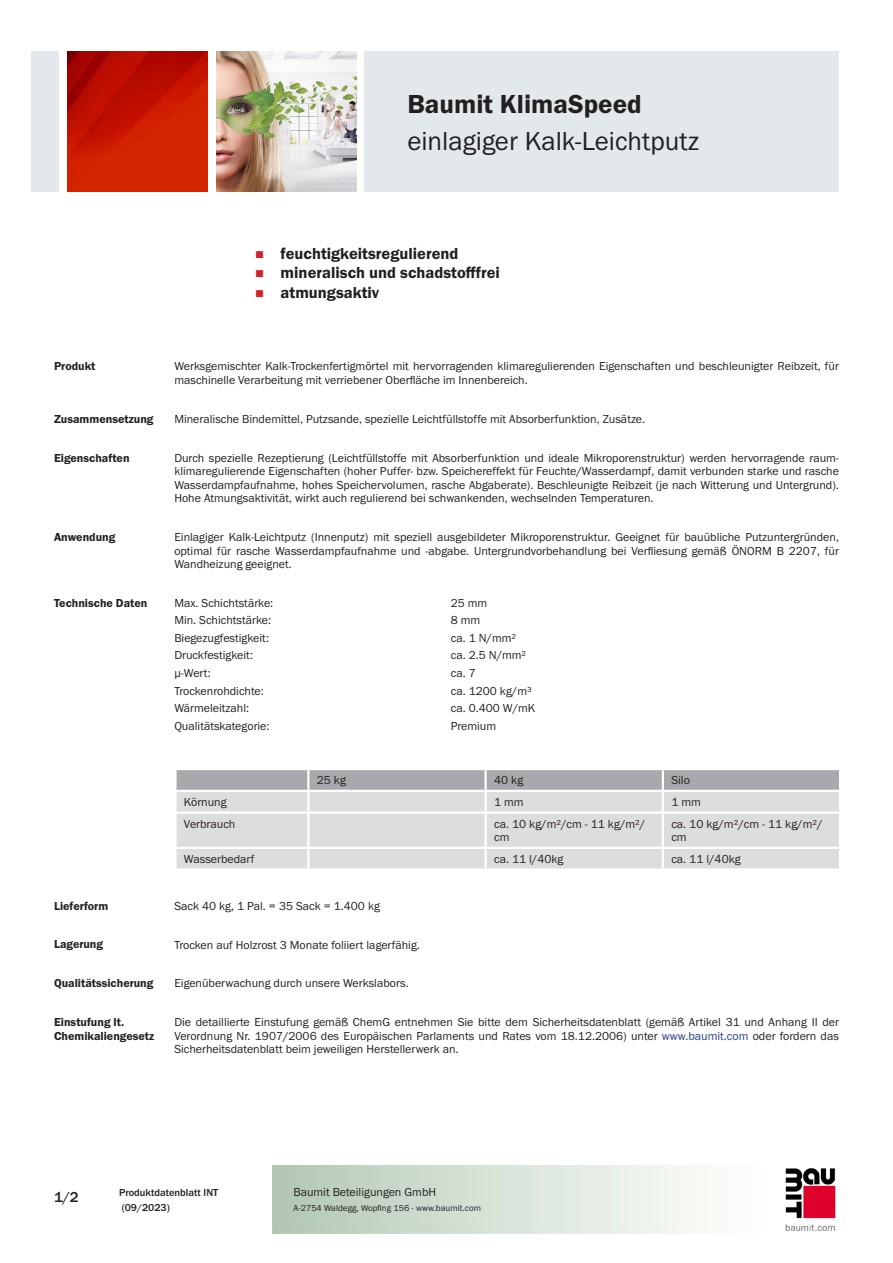
<style>
.page{position:relative;width:893px;height:1263px;background:#fff}
.page>*{position:absolute;margin:0;border:0;box-sizing:border-box;transform-origin:0 0}
.PDS_Produktname_Land{font:27px "BM Franklin Gothic URW Boo";color:#231f20}
.PDS_Produktname{font:27px "BM Franklin Gothic URW Dem";color:#231f20}
.t1{font:16.5px "BM Franklin Gothic URW Dem";color:#231f20}
.t2{font:500 15px "BM Franklin Gothic URW";color:#231f20}
.PDS_Standard{font:12px/13.5px "BM Franklin Gothic URW Boo";color:#231f20;text-align:justify}
.PDS_Standard_linksbü{font:12px/13.5px "BM Franklin Gothic URW Boo";color:#231f20}
.PDS_Header{font:12px/13.5px "BM Franklin Gothic URW Dem";color:#231f20}
.t3{font:500 10.5px/15px "BM Franklin Gothic URW";color:#231f20}
.t4{font:9px "BM Franklin Gothic URW Boo";color:#231f20}
.s1{color:#253f8e}
</style>
<div class="page">
<img style="left:785px;top:1168px;width:51px;height:63px">
<div style="left:32px;top:51px;width:27px;height:140px;background:#e2e8eb"></div>
<img style="left:68px;top:52px;width:140px;height:139px">
<img style="left:216px;top:51px;width:141px;height:140px">
<div style="left:365px;top:51px;width:474px;height:140px;background:#e2e8eb"></div>
<div style="left:177px;top:814px;width:662px;height:54px;background:#dcdddf"></div>
<svg style="left:176px;top:769px;width:664px;height:42px;background:#c7c8ca"></svg>
<hr style="left:307px;top:814px;width:2px;height:33px;background:#fff">
<hr style="left:484px;top:814px;width:3px;height:33px;background:#fff">
<hr style="left:662px;top:814px;width:2px;height:33px;background:#fff">
<hr style="left:174px;top:847px;width:134px;height:2px;background:#fff">
<hr style="left:308px;top:847px;width:178px;height:2px;background:#fff">
<svg style="left:307px;top:849px;width:2px;height:19px"></svg>
<hr style="left:486px;top:847px;width:177px;height:2px;background:#fff">
<hr style="left:484px;top:849px;width:3px;height:19px;background:#fff">
<hr style="left:663px;top:847px;width:178px;height:2px;background:#fff">
<svg style="left:662px;top:849px;width:2px;height:19px"></svg>
<p class="PDS_Produktname" style="left:407px;top:87px;width:236px">Baumit KlimaSpeed</p>
<p class="PDS_Produktname_Land" style="left:407px;top:124px;width:293px">einlagiger Kalk-Leichtputz</p>
<p class="t1" style="left:281px;top:243px;width:179px">feuchtigkeitsregulierend</p>
<p class="t1" style="left:281px;top:263px;width:221px">mineralisch und schadstofffrei</p>
<p class="t1" style="left:281px;top:282px;width:100px">atmungsaktiv</p>
<p class="PDS_Header" style="left:54px;top:360px;width:43px">Produkt</p>
<p class="PDS_Standard" style="left:174px;top:360px;width:666px">Werksgemischter Kalk-Trockenfertigmörtel mit hervorragenden klimaregulierenden Eigenschaften und beschleunigter Reibzeit, für maschinelle Verarbeitung mit verriebener Oberfläche im Innenbereich.</p>
<p class="PDS_Header" style="left:54px;top:412px;width:101px">Zusammensetzung</p>
<p class="PDS_Standard" style="left:174px;top:412px;width:472px">Mineralische Bindemittel, Putzsande, spezielle Leichtfüllstoffe mit Absorberfunktion, Zusätze.</p>
<p class="PDS_Header" style="left:54px;top:451px;width:77px">Eigenschaften</p>
<p class="PDS_Standard" style="left:174px;top:451px;width:666px">Durch spezielle Rezeptierung (Leichtfüllstoffe mit Absorberfunktion und ideale Mikroporenstruktur) werden hervorragende raum&shy;klimaregulierende Eigenschaften (hoher Puffer- bzw. Speichereffekt für Feuchte/Wasserdampf, damit verbunden starke und rasche Wasserdampfaufnahme, hohes Speichervolumen, rasche Abgaberate). Beschleunigte Reibzeit (je nach Witterung und Untergrund).<br>Hohe Atmungsaktivität, wirkt auch regulierend bei schwankenden, wechselnden Temperaturen.</p>
<p class="PDS_Header" style="left:54px;top:530px;width:63px">Anwendung</p>
<p class="PDS_Standard" style="left:174px;top:530px;width:666px">Einlagiger Kalk-Leichtputz (Innenputz) mit speziell ausgebildeter Mikroporenstruktur. Geeignet für bauübliche Putzuntergründen, optimal für rasche Wasserdampfaufnahme und -abgabe. Untergrundvorbehandlung bei Verfliesung gemäß ÖNORM B 2207, für Wandheizung geeignet.</p>
<p class="PDS_Header" style="left:54px;top:596px;width:95px">Technische Daten</p>
<p class="PDS_Standard_linksbü" style="left:174px;top:596px;width:100px">Max. Schichtstärke:</p>
<p class="PDS_Standard_linksbü" style="left:451px;top:596px;width:38px">25 mm</p>
<p class="PDS_Standard_linksbü" style="left:174px;top:614px;width:98px">Min. Schichtstärke:</p>
<p class="PDS_Standard_linksbü" style="left:451px;top:614px;width:31px">8 mm</p>
<p class="PDS_Standard_linksbü" style="left:174px;top:631px;width:96px">Biegezugfestigkeit:</p>
<p class="PDS_Standard_linksbü" style="left:451px;top:631px;width:67px">ca. 1 N/mm²</p>
<p class="PDS_Standard_linksbü" style="left:174px;top:649px;width:80px">Druckfestigkeit:</p>
<p class="PDS_Standard_linksbü" style="left:451px;top:649px;width:77px">ca. 2.5 N/mm²</p>
<p class="PDS_Standard_linksbü" style="left:174px;top:666px;width:38px">μ-Wert:</p>
<p class="PDS_Standard_linksbü" style="left:451px;top:666px;width:26px">ca. 7</p>
<p class="PDS_Standard_linksbü" style="left:174px;top:684px;width:91px">Trockenrohdichte:</p>
<p class="PDS_Standard_linksbü" style="left:451px;top:684px;width:83px">ca. 1200 kg/m³</p>
<p class="PDS_Standard_linksbü" style="left:174px;top:701px;width:76px">Wärmeleitzahl:</p>
<p class="PDS_Standard_linksbü" style="left:451px;top:701px;width:86px">ca. 0.400 W/mK</p>
<p class="PDS_Standard_linksbü" style="left:174px;top:719px;width:97px">Qualitätskategorie:</p>
<p class="PDS_Standard_linksbü" style="left:451px;top:719px;width:47px">Premium</p>
<p class="PDS_Standard_linksbü" style="left:317px;top:774px;width:31px">25 kg</p>
<p class="PDS_Standard_linksbü" style="left:494px;top:774px;width:31px">40 kg</p>
<p class="PDS_Standard_linksbü" style="left:671px;top:774px;width:20px">Silo</p>
<p class="PDS_Standard_linksbü" style="left:184px;top:796px;width:44px">Körnung</p>
<p class="PDS_Standard_linksbü" style="left:494px;top:796px;width:31px">1 mm</p>
<p class="PDS_Standard_linksbü" style="left:671px;top:796px;width:31px">1 mm</p>
<p class="PDS_Standard_linksbü" style="left:184px;top:817px;width:53px">Verbrauch</p>
<p class="PDS_Standard_linksbü" style="left:494px;top:817px;width:153px">ca. 10 kg/m²/cm - 11 kg/m²/ cm</p>
<p class="PDS_Standard_linksbü" style="left:671px;top:817px;width:153px">ca. 10 kg/m²/cm - 11 kg/m²/ cm</p>
<p class="PDS_Standard_linksbü" style="left:184px;top:853px;width:72px">Wasserbedarf</p>
<p class="PDS_Standard_linksbü" style="left:494px;top:853px;width:71px">ca. 11 l/40kg</p>
<p class="PDS_Standard_linksbü" style="left:671px;top:853px;width:71px">ca. 11 l/40kg</p>
<p class="PDS_Header" style="left:54px;top:899px;width:56px">Lieferform</p>
<p class="PDS_Standard" style="left:174px;top:899px;width:207px">Sack 40 kg, 1 Pal. = 35 Sack = 1.400 kg</p>
<p class="PDS_Header" style="left:54px;top:938px;width:51px">Lagerung</p>
<p class="PDS_Standard" style="left:174px;top:938px;width:247px">Trocken auf Holzrost 3 Monate foliiert lagerfähig.</p>
<p class="PDS_Header" style="left:54px;top:977px;width:101px">Qualitätssicherung</p>
<p class="PDS_Standard" style="left:174px;top:977px;width:236px">Eigenüberwachung durch unsere Werkslabors.</p>
<p class="PDS_Header" style="left:54px;top:1016px;width:102px">Einstufung lt.<br>Chemikaliengesetz</p>
<p class="PDS_Standard" style="left:174px;top:1016px;width:666px">Die detaillierte Einstufung gemäß ChemG entnehmen Sie bitte dem Sicherheitsdatenblatt (gemäß Artikel 31 und Anhang II der Verordnung Nr. 1907/2006 des Europäischen Parlaments und Rates vom 18.12.2006) unter <span class="s1">www.baumit.com</span> oder fordern das Sicherheitsdatenblatt beim jeweiligen Herstellerwerk an.</p>
<p class="t2" style="left:54px;top:1188px;width:26px">1/2</p>
<p class="t3" style="left:119px;top:1185px;width:101px">Produktdatenblatt INT (09/2023)</p>
<p class="PDS_Standard" style="left:293px;top:1185px;width:144px">Baumit Beteiligungen GmbH</p>
<p class="t4" style="left:293px;top:1202px;width:189px">A-2754 Waldegg, Wopfing 156 - www.baumit.com</p>
</div>
